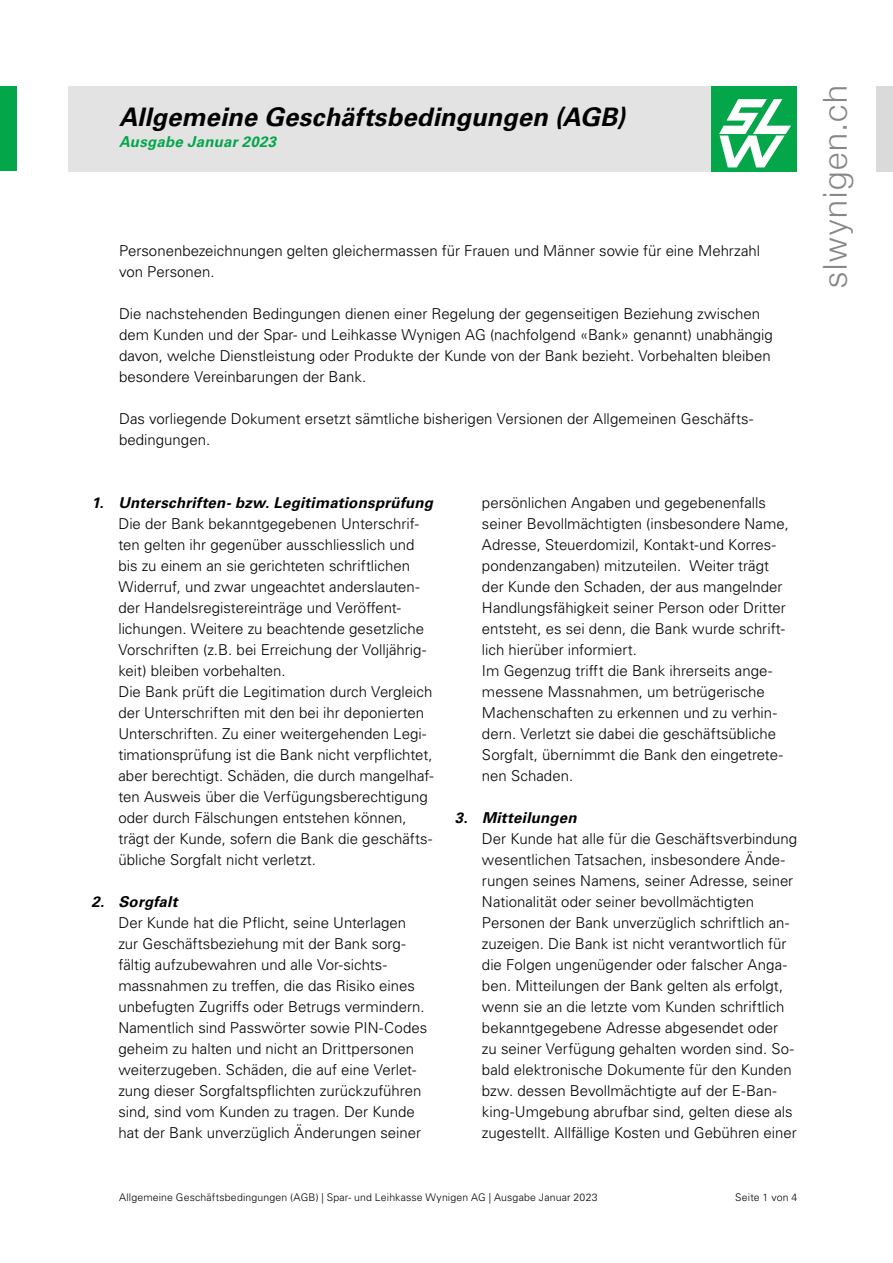
<style>
.page{position:relative;width:893px;height:1263px;background:#fff}
.page>*{position:absolute;margin:0;border:0;box-sizing:border-box;transform-origin:0 0}
.t1{font:300 33px "Helvetica Neue";letter-spacing:.06em;color:#878787}
.t2{font:italic 700 25.5px "Univers LT Pro 65";letter-spacing:.005em;color:#000}
.t3{font:300 15px/21px "Univers LT Pro 45";color:#000}
.t4{font:italic 700 15px "Univers LT Pro 65";letter-spacing:.015em;color:#000}
.t5{font:italic 700 15px "Univers LT Pro 65";letter-spacing:.015em;color:#04a64a}
.t6{font:300 10.5px "Univers LT Pro 45";letter-spacing:.015em;color:#000}
</style>
<div class="page">
<div style="left:0;top:86px;width:17px;height:85px;background:#04a64a"></div>
<div style="left:68px;top:86px;width:644px;height:85px;background:#e3e3e3"></div>
<div style="left:876px;top:86px;width:17px;height:85px;background:#dadada"></div>
<div style="left:712px;top:86px;width:85px;height:85px;background:#04a64a"></div>
<svg style="left:719px;top:99px;width:72px;height:68px"></svg>
<h2 class="t2" style="left:119px;top:99px;width:507px">Allgemeine Geschäftsbedingungen (AGB)</h2>
<p class="t5" style="left:119px;top:131px;width:158px">Ausgabe Januar 2023</p>
<p class="t3" style="left:119px;top:240px;width:643px">Personenbezeichnungen gelten gleichermassen für Frauen und Männer sowie für eine Mehrzahl von Personen.</p>
<p class="t3" style="left:119px;top:303px;width:655px">Die nachstehenden Bedingungen dienen einer Regelung der gegenseitigen Beziehung zwischen dem Kunden und der Spar- und Leihkasse Wynigen AG (nachfolgend «Bank» genannt) unabhängig davon, welche Dienstleistung oder Produkte der Kunde von der Bank bezieht. Vorbehalten bleiben besondere Vereinbarungen der Bank.</p>
<p class="t3" style="left:119px;top:408px;width:636px">Das vorliegende Dokument ersetzt sämtliche bisherigen Versionen der Allgemeinen Geschäfts&shy;bedingungen.</p>
<p class="t4" style="left:91px;top:492px;width:343px">1. Unterschriften- bzw. Legitimationsprüfung</p>
<p class="t3" style="left:118px;top:513px;width:317px">Die der Bank bekanntgegebenen Unterschrif&shy;ten gelten ihr gegenüber ausschliesslich und bis zu einem an sie gerichteten schriftlichen Widerruf, und zwar ungeachtet anderslauten&shy;der Handelsregistereinträge und Veröffent&shy;lichungen. Weitere zu beachtende gesetzliche Vorschriften (z.B. bei Erreichung der Volljährig&shy;keit) bleiben vorbehalten.<br>Die Bank prüft die Legitimation durch Vergleich der Unterschriften mit den bei ihr deponierten Unterschriften. Zu einer weitergehenden Legi&shy;timationsprüfung ist die Bank nicht verpflichtet, aber berechtigt. Schäden, die durch mangelhaf&shy;ten Ausweis über die Verfügungsberechtigung oder durch Fälschungen entstehen können, trägt der Kunde, sofern die Bank die geschäfts&shy;übliche Sorgfalt nicht verletzt.</p>
<p class="t4" style="left:91px;top:891px;width:88px">2. Sorgfalt</p>
<p class="t3" style="left:118px;top:912px;width:310px">Der Kunde hat die Pflicht, seine Unterlagen zur Geschäftsbeziehung mit der Bank sorg&shy;fältig aufzubewahren und alle Vor-sichts&shy;massnahmen zu treffen, die das Risiko eines unbefugten Zugriffs oder Betrugs vermindern.<br>Namentlich sind Passwörter sowie PIN-Codes geheim zu halten und nicht an Drittpersonen weiterzugeben. Schäden, die auf eine Verlet&shy;zung dieser Sorgfaltspflichten zurückzuführen sind, sind vom Kunden zu tragen. Der Kunde hat der Bank unverzüglich Änderungen seiner</p>
<p class="t3" style="left:482px;top:492px;width:308px">persönlichen Angaben und gegebenenfalls seiner Bevollmächtigten (insbesondere Name, Adresse, Steuerdomizil, Kontakt-und Korres&shy;pondenzangaben) mitzuteilen. Weiter trägt der Kunde den Schaden, der aus mangelnder Handlungsfähigkeit seiner Person oder Dritter entsteht, es sei denn, die Bank wurde schrift&shy;lich hierüber informiert.<br>Im Gegenzug trifft die Bank ihrerseits ange&shy;messene Massnahmen, um betrügerische Machenschaften zu erkennen und zu verhin&shy;dern. Verletzt sie dabei die geschäftsübliche Sorgfalt, übernimmt die Bank den eingetrete&shy;nen Schaden.</p>
<p class="t4" style="left:455px;top:807px;width:123px">3. Mitteilungen</p>
<p class="t3" style="left:482px;top:828px;width:317px">Der Kunde hat alle für die Geschäftsverbindung wesentlichen Tatsachen, insbesondere Ände&shy;rungen seines Namens, seiner Adresse, seiner Nationalität oder seiner bevollmächtigten Personen der Bank unverzüglich schriftlich an&shy;zuzeigen. Die Bank ist nicht verantwortlich für die Folgen ungenügender oder falscher Anga&shy;ben. Mitteilungen der Bank gelten als erfolgt, wenn sie an die letzte vom Kunden schriftlich bekanntgegebene Adresse abgesendet oder<br>zu seiner Verfügung gehalten worden sind. So&shy;bald elektronische Dokumente für den Kunden bzw. dessen Bevollmächtigte auf der E-Ban&shy;king-Umgebung abrufbar sind, gelten diese als zugestellt. Allfällige Kosten und Gebühren einer</p>
<p class="t6" style="left:119px;top:1191px;width:480px">Allgemeine Geschäftsbedingungen (AGB) | Spar- und Leihkasse Wynigen AG | Ausgabe Januar 2023</p>
<p class="t6" style="left:735px;top:1191px;width:64px">Seite 1 von 4</p>
<h1 class="t1" style="left:808px;top:288px;width:205px;rotate:-90deg">slwynigen.ch</h1>
</div>
